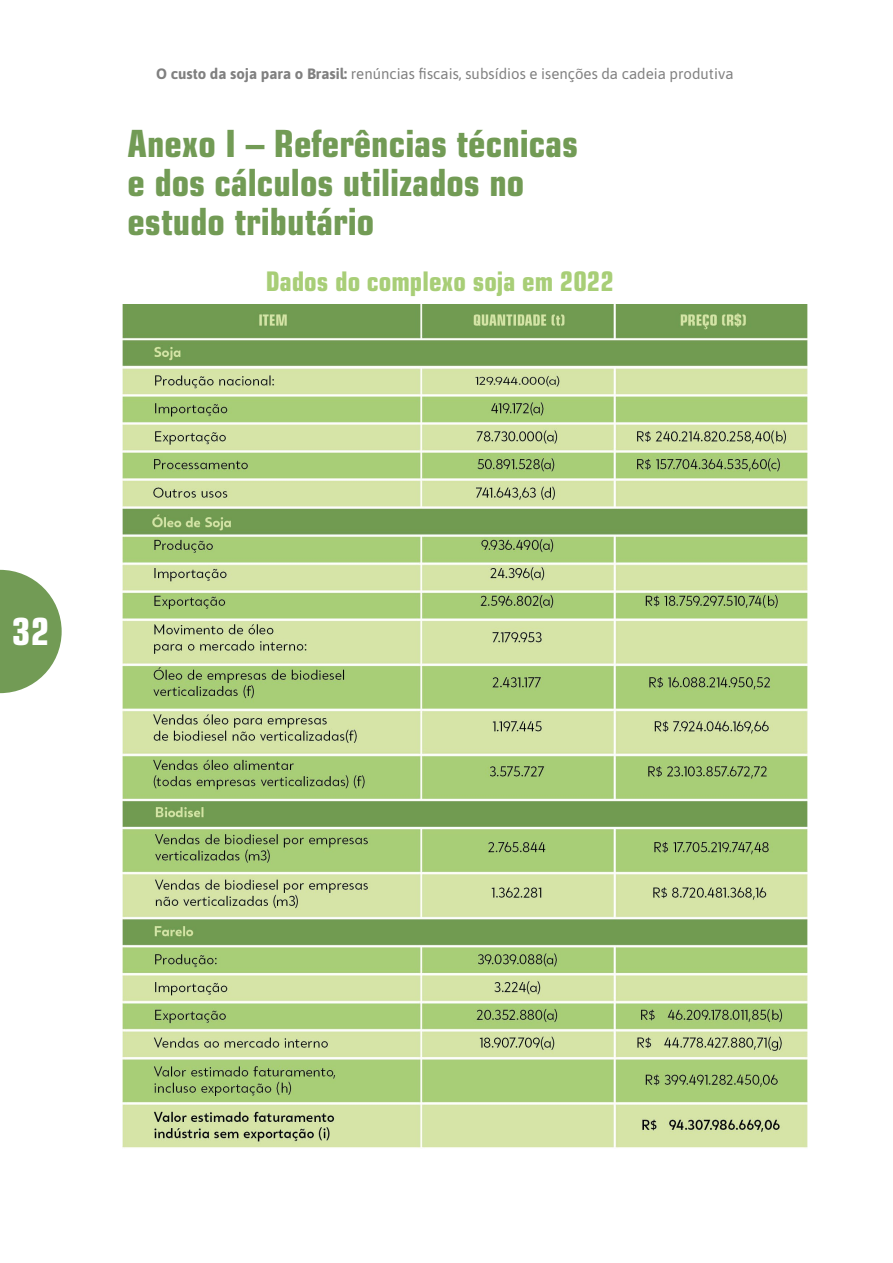
<style>
.page{position:relative;width:893px;height:1263px;background:#fff}
.page>*{position:absolute;margin:0;border:0;box-sizing:border-box;transform-origin:0 0}
.t1{font:700 condensed 37.5px/39px "Eurostile LT Std";color:#729b55}
.t2{font:700 condensed 37.5px "Eurostile LT Std";color:#fff}
.t3{font:700 condensed 27px "Eurostile LT Std";color:#a8ce77}
.t4{font:15px "Asap";color:#808080}
.s1{font-weight:700}
</style>
<div class="page">
<svg style="left:0;top:570px;width:62px;height:123px"></svg>
<img style="left:122px;top:304px;width:686px;height:844px">
<p class="t4" style="left:156px;top:63px;width:579px"><span class="s1">O custo da soja para o Brasil:</span> renúncias fiscais, subsídios e isenções da cadeia produtiva</p>
<h1 class="t1" style="left:128px;top:124px;width:452px">Anexo I – Referências técnicas e dos cálculos utilizados no estudo tributário</h1>
<h2 class="t3" style="left:266px;top:265px;width:350px">Dados do complexo soja em 2022</h2>
<h1 class="t2" style="left:12px;top:609px;width:39px">32</h1>
</div>
